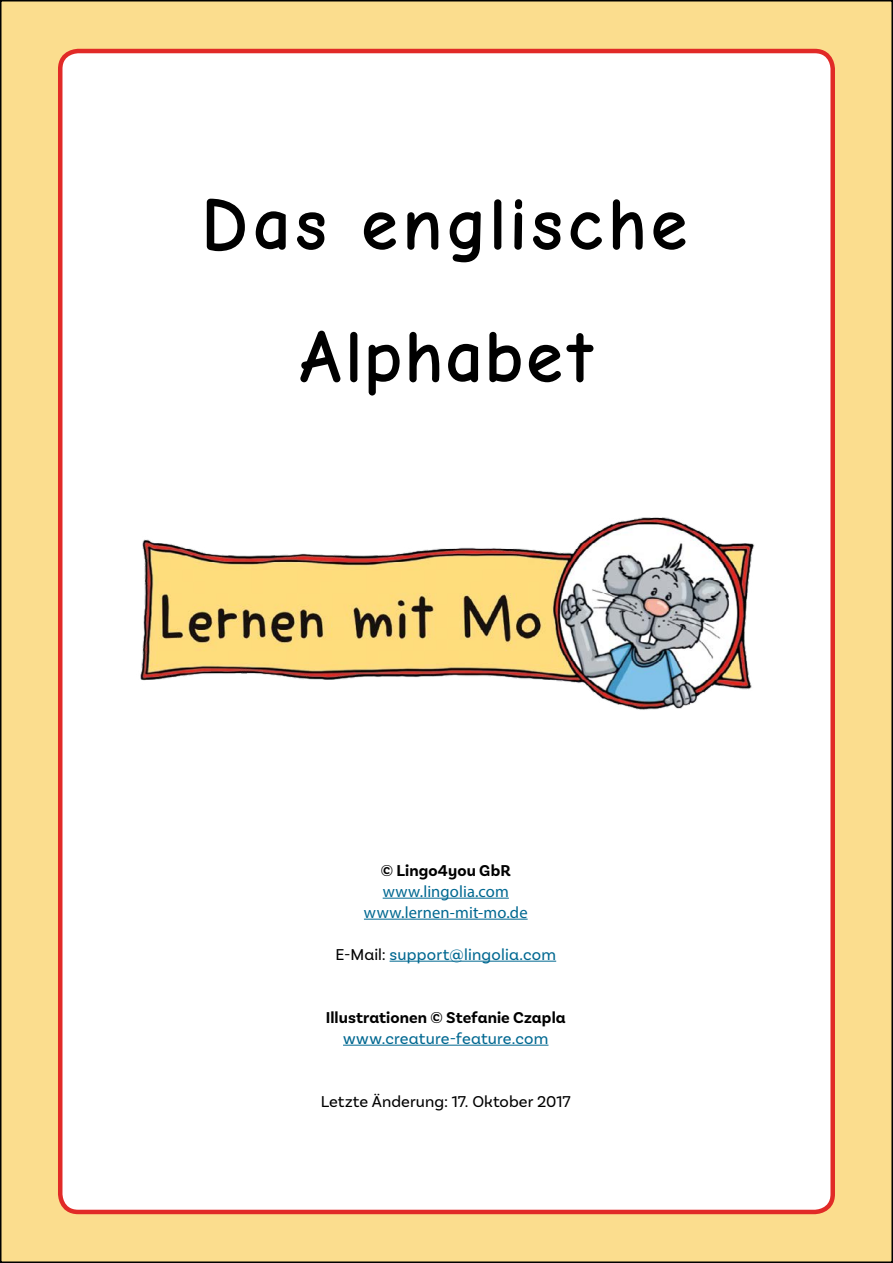
<style>
.page{position:relative;width:893px;height:1263px;background:#fff}
.page>*{position:absolute;margin:0;border:0;box-sizing:border-box;transform-origin:0 0}
.t1{font:700 75px "Comic Neue";letter-spacing:.015em;color:#000}
.t2{font:16.5px "Basic Sans Alt";letter-spacing:.01em;color:#006891}
.t3{font:700 16.5px "Basic Sans Alt";letter-spacing:.005em;color:#000}
.t4{font:16.5px "Myriad Pro";letter-spacing:.01em;color:#006891}
.t5{font:16.5px "Basic Sans Alt";letter-spacing:.005em;color:#000}
.s1{color:#000}
</style>
<div class="page">
<div style="left:1px;top:1px;width:891px;height:1261px;background:#fbdd8e"></div>
<div style="left:60px;top:51px;width:773px;height:1161px;background:#fff;border-radius:18px"></div>
<hr style="left:383px;top:898px;width:126px;height:1px;background:#006891">
<hr style="left:364px;top:919px;width:164px;height:1px;background:#006891">
<hr style="left:390px;top:961px;width:166px;height:1px;background:#006891">
<hr style="left:343px;top:1045px;width:205px;height:1px;background:#006891">
<div style="left:58px;top:49px;width:777px;height:1165px;border:4px solid #e12a27;border-radius:18px"></div>
<img style="left:140px;top:517px;width:615px;height:193px">
<p class="t1" style="left:202px;top:179px;width:490px">Das englische</p>
<p class="t1" style="left:297px;top:312px;width:301px">Alphabet</p>
<p class="t3" style="left:381px;top:860px;width:131px">© Lingo4you GbR</p>
<p class="t4" style="left:383px;top:881px;width:128px">www.lingolia.com</p>
<p class="t4" style="left:364px;top:902px;width:165px">www.lernen-mit-mo.de</p>
<p class="t2" style="left:335px;top:944px;width:222px"><span class="s1">E-Mail:</span> support@lingolia.com</p>
<p class="t3" style="left:326px;top:1007px;width:242px">Illustrationen © Stefanie Czapla</p>
<p class="t2" style="left:343px;top:1028px;width:207px">www.creature-feature.com</p>
<p class="t5" style="left:321px;top:1091px;width:252px">Letzte Änderung: 17. Oktober 2017</p>
</div>
